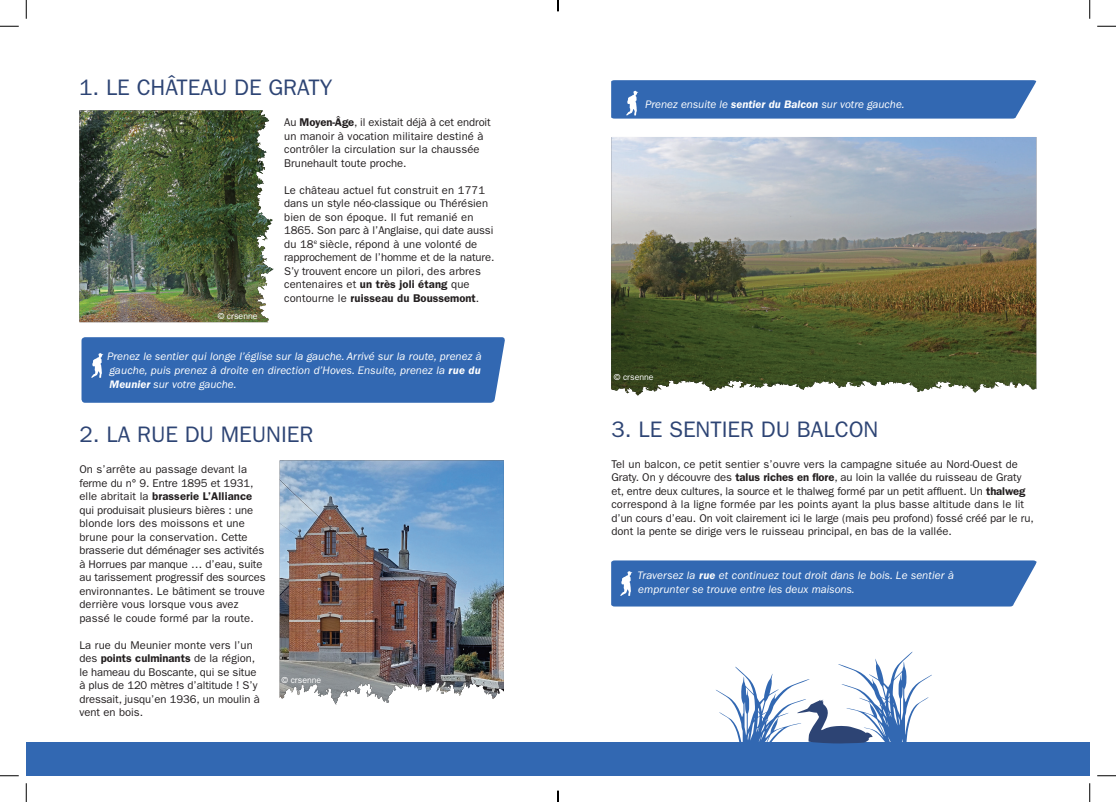
<style>
.page{position:relative;width:1116px;height:802px;background:#fff}
.page>*{position:absolute;margin:0;border:0;box-sizing:border-box;transform-origin:0 0}
.Titre{font:22.5px "ITC Franklin Gothic Std";color:#2d4474}
.Texte{font:11.25px/13.5px "ITC Franklin Gothic Std";color:#231f20}
.Indication_Ballade{font:italic 11.25px/13.8px "ITC Franklin Gothic Std";letter-spacing:.01em;color:#fff;text-align:justify}
.Infos{font:8.75px "ITC Franklin Gothic Std";color:#fff}
.s1{font-weight:600}
</style>
<div class="page">
<div style="left:26px;top:742px;width:1063px;height:34px;background:#3268b2"></div>
<svg style="left:611px;top:80px;width:425px;height:39px;background:#3b6fb5"></svg>
<svg style="left:716px;top:652px;width:216px;height:92px"></svg>
<div style="left:81px;top:337px;width:424px;height:66px;background:#3268b2"></div>
<img style="left:79px;top:110px;width:190px;height:212px">
<img style="left:331px;top:460px;width:173px;height:244px">
<img style="left:280px;top:460px;width:51px;height:239px">
<img style="left:657px;top:137px;width:379px;height:256px">
<img style="left:611px;top:137px;width:46px;height:259px">
<div style="left:611px;top:560px;width:425px;height:46px;background:#3268b2"></div>
<svg style="left:0;top:25px;width:19px;height:2px"></svg>
<svg style="left:1097px;top:25px;width:18px;height:2px"></svg>
<svg style="left:0;top:775px;width:19px;height:1px"></svg>
<svg style="left:1097px;top:775px;width:18px;height:1px"></svg>
<svg style="left:25px;top:0;width:2px;height:19px"></svg>
<svg style="left:25px;top:783px;width:2px;height:19px"></svg>
<svg style="left:1089px;top:0;width:1px;height:19px"></svg>
<svg style="left:1089px;top:783px;width:1px;height:19px"></svg>
<svg style="left:557px;top:0;width:2px;height:11px"></svg>
<svg style="left:557px;top:791px;width:2px;height:11px"></svg>
<p class="Titre" style="left:79px;top:74px;width:255px">1. LE CHÂTEAU DE GRATY</p>
<p class="Texte" style="left:284px;top:116px;width:208px">Au <span class="s1">Moyen-Âge</span>, il existait déjà à cet endroit un manoir à vocation militaire destiné à contrôler la circulation sur la chaussée Brunehault toute proche.</p>
<p class="Texte" style="left:284px;top:183px;width:212px">Le château actuel fut construit en 1771 dans un style néo-classique ou Thérésien bien de son époque. Il fut remanié en 1865. Son parc à l’Anglaise, qui date aussi du 18<sup>e</sup> siècle, répond à une volonté de rapprochement de l’homme et de la nature.<br>S’y trouvent encore un pilori, des arbres centenaires et <span class="s1">un très joli étang</span> que contourne le <span class="s1">ruisseau du Boussemont</span>.</p>
<p class="Infos" style="left:218px;top:311px;width:41px">© crsenne</p>
<p class="Indication_Ballade" style="left:107px;top:350px;width:376px">Prenez le sentier qui longe l’église sur la gauche. Arrivé sur la route, prenez à gauche, puis prenez à droite en direction d’Hoves. Ensuite, prenez la <span class="s1">rue du Meunier</span> sur votre gauche.</p>
<p class="Titre" style="left:79px;top:421px;width:236px">2. LA RUE DU MEUNIER</p>
<p class="Texte" style="left:79px;top:463px;width:188px">On s’arrête au passage devant la ferme du n° 9. Entre 1895 et 1931, elle abritait la <span class="s1">brasserie L’Alliance </span>qui produisait plusieurs bières : une blonde lors des moissons et une brune pour la conservation. Cette brasserie dut déménager ses activités à Horrues par manque … d’eau, suite au tarissement progressif des sources environnantes. Le bâtiment se trouve derrière vous lorsque vous avez passé le coude formé par la route.</p>
<p class="Texte" style="left:79px;top:638px;width:177px">La rue du Meunier monte vers l’un des <span class="s1">points culminants</span> de la région,</p>
<p class="Texte" style="left:79px;top:665px;width:182px">le hameau du Boscante, qui se situe à plus de 120 mètres d’altitude ! S’y dressait, jusqu’en 1936, un moulin à vent en bois.</p>
<p class="Infos" style="left:281px;top:674px;width:41px">© crsenne</p>
<p class="Indication_Ballade" style="left:645px;top:98px;width:261px">Prenez ensuite le <span class="s1">sentier du Balcon</span> sur votre gauche.</p>
<p class="Infos" style="left:614px;top:372px;width:41px">© crsenne</p>
<p class="Titre" style="left:611px;top:416px;width:268px">3. LE SENTIER DU BALCON</p>
<p class="Texte" style="left:611px;top:457px;width:424px">Tel un balcon, ce petit sentier s’ouvre vers la campagne située au Nord-Ouest de Graty. On y découvre des <span class="s1">talus riches en flore</span>, au loin la vallée du ruisseau de Graty et, entre deux cultures, la source et le thalweg formé par un petit affluent. Un <span class="s1">thalweg </span>correspond à la ligne formée par les points ayant la plus basse altitude dans le lit d’un cours d’eau. On voit clairement ici le large (mais peu profond) fossé créé par le ru, dont la pente se dirige vers le ruisseau principal, en bas de la vallée.</p>
<p class="Indication_Ballade" style="left:637px;top:568px;width:318px">Traversez la <span class="s1">rue</span> et continuez tout droit dans le bois. Le sentier à</p>
<p class="Indication_Ballade" style="left:638px;top:582px;width:218px">emprunter se trouve entre les deux maisons.</p>
</div>
